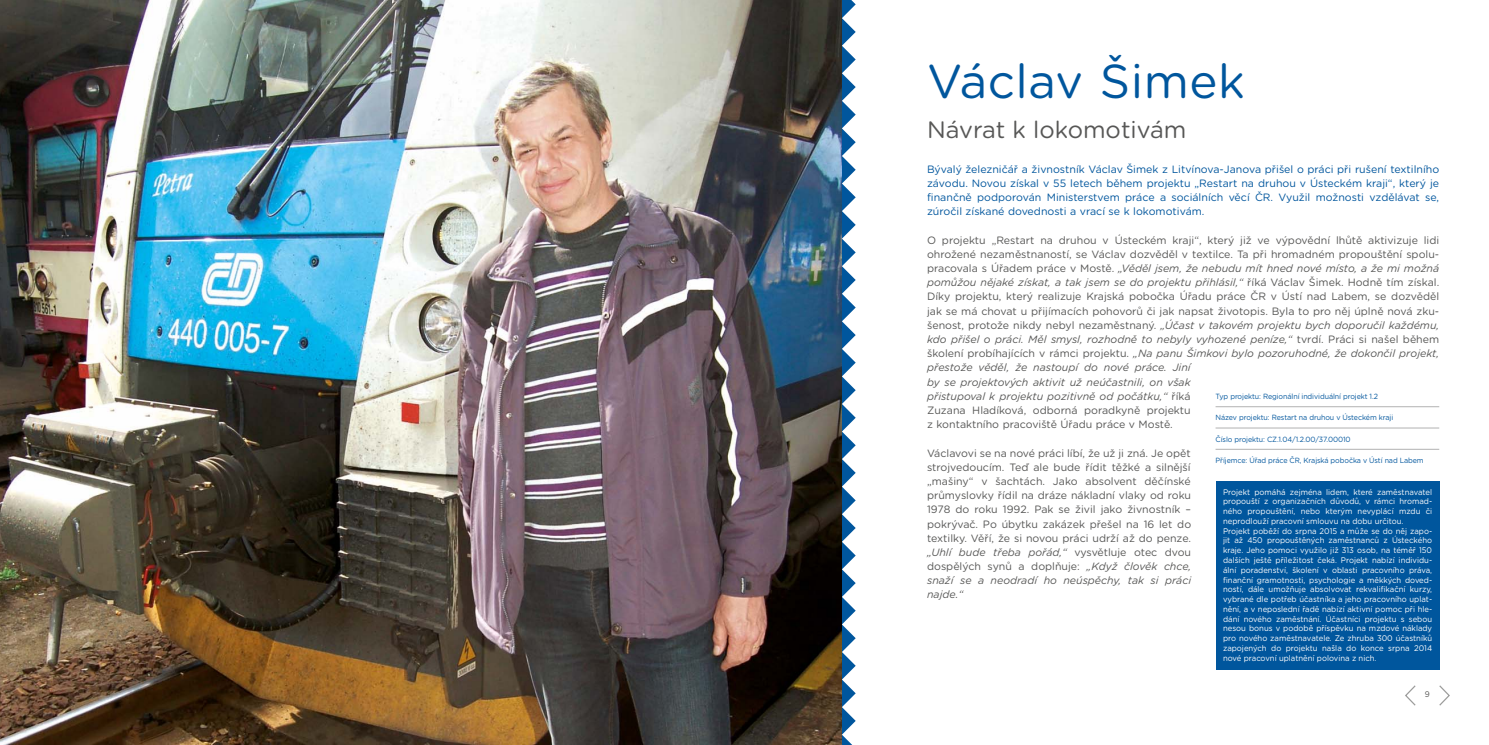
<style>
.page{position:relative;width:1489px;height:745px;background:#fff}
.page>*{position:absolute;margin:0;border:0;box-sizing:border-box;transform-origin:0 0}
.t1{font:47.5px "Gotham Rounded";letter-spacing:.01em;color:#00569d}
.t2{font:23.75px "Gotham Rounded";color:#575756}
.t3{font:10.62px/14.1px "Gotham Rounded";color:#575756}
.t4{font:10.62px/14.1px "Gotham Rounded";color:#00569d;text-align:justify}
.t5{font:8.12px/9.8px "Gotham Rounded";color:#fff;scale:.95 1}
.t6{font:8.12px "Gotham Rounded";color:#575756;scale:.95 1}
.t7{font:7.5px "Gotham Rounded";letter-spacing:-.01em;color:#00569d;scale:.95 1}
.s1{font-style:italic}
</style>
<div class="page">
<svg style="left:1439px;top:685px;width:11px;height:21px"></svg>
<svg style="left:1405px;top:685px;width:11px;height:21px"></svg>
<svg style="left:842px;top:0;width:13px;height:744px"></svg>
<img style="left:0;top:0;width:842px;height:744px">
<hr style="left:1215px;top:427px;width:223px;height:1px;background:#b2b2b2">
<hr style="left:1215px;top:448px;width:223px;height:1px;background:#b2b2b2">
<hr style="left:1215px;top:406px;width:223px;height:1px;background:#b2b2b2">
<div style="left:1215px;top:480px;width:223px;height:189px;background:#00569d"></div>
<h1 class="t1" style="left:927px;top:60px;width:319px">Václav Šimek</h1>
<h2 class="t2" style="left:927px;top:118px;width:261px">Návrat k lokomotivám</h2>
<p class="t4" style="left:927px;top:162px;width:513px">Bývalý železničář a živnostník Václav Šimek z Litvínova-Janova přišel o práci při rušení textilního závodu. Novou získal v 55 letech během projektu „Restart na druhou v Ústeckém kraji“, který je finančně podporován Ministerstvem práce a sociálních věcí ČR. Využil možnosti vzdělávat se, zúročil získané dovednosti a vrací se k lokomotivám.</p>
<p class="t3" style="left:927px;top:233px;width:513px">O projektu „Restart na druhou v Ústeckém kraji“, který již ve výpovědní lhůtě aktivizuje lidi ohrožené nezaměstnaností, se Václav dozvěděl v textilce. Ta při hromadném propouštění spolu&shy;pracovala s Úřadem práce v Mostě. <span class="s1">„Věděl jsem, že nebudu mít hned nové místo, a že mi možná pomůžou nějaké získat, a tak jsem se do projektu přihlásil,“</span> říká Václav Šimek. Hodně tím získal.<br>Díky projektu, který realizuje Krajská pobočka Úřadu práce ČR v Ústí nad Labem, se dozvěděl jak se má chovat u přijímacích pohovorů či jak napsat životopis. Byla to pro něj úplně nová zku&shy;šenost, protože nikdy nebyl nezaměstnaný. <span class="s1">„Účast v takovém projektu bych doporučil každému, kdo přišel o práci. Měl smysl, rozhodně to nebyly vyhozené peníze,“</span> tvrdí. Práci si našel během školení probíhajících v rámci projektu. <span class="s1">„Na panu Šimkovi bylo pozoruhodné, že dokončil projekt, přestože věděl, že nastoupí do nové práce. Jiní<br>by se projektových aktivit už neúčastnili, on však<br>přistupoval k projektu pozitivně od počátku,“</span> říká<br>Zuzana Hladíková, odborná poradkyně projektu<br>z kontaktního pracoviště Úřadu práce v Mostě.</p>
<p class="t3" style="left:927px;top:446px;width:265px;text-align:justify">Václavovi se na nové práci líbí, že už ji zná. Je opět strojvedoucím. Teď ale bude řídit těžké a silnější „mašiny“ v šachtách. Jako absolvent děčínské průmyslovky řídil na dráze nákladní vlaky od roku 1978 do roku 1992. Pak se živil jako živnostník – pokrývač. Po úbytku zakázek přešel na 16 let do textilky. Věří, že si novou práci udrží až do penze. <span class="s1">„Uhlí bude třeba pořád,“</span> vysvětluje otec dvou dospělých synů a doplňuje: <span class="s1">„Když člověk chce, snaží se a neodradí ho neúspěchy, tak si práci najde.“</span></p>
<p class="t7" style="left:1215px;top:393px;width:172px">Typ projektu: Regionální individuální projekt 1.2</p>
<p class="t7" style="left:1215px;top:414px;width:188px">Název projektu: Restart na druhou v Ústeckém kraji</p>
<p class="t7" style="left:1215px;top:435px;width:144px">Číslo projektu: CZ.1.04/1.2.00/37.00010</p>
<p class="t7" style="left:1215px;top:456px;width:221px">Příjemce: Úřad práce ČR, Krajská pobočka v Ústí nad Labem</p>
<p class="t5" style="left:1222px;top:487px;width:221px">Projekt pomáhá zejména lidem, které zaměstnavatel propouští z organizačních důvodů, v rámci hromad&shy;ného propouštění, nebo kterým nevyplácí mzdu či neprodlouží pracovní smlouvu na dobu určitou.<br>Projekt poběží do srpna 2015 a může se do něj zapo&shy;jit až 450 propouštěných zaměstnanců z Ústeckého kraje. Jeho pomoci využilo již 313 osob, na téměř 150 dalších ještě příležitost čeká. Projekt nabízí individu&shy;ální poradenství, školení v oblasti pracovního práva, finanční gramotnosti, psychologie a měkkých doved&shy;ností, dále umožňuje absolvovat rekvalifikační kurzy, vybrané dle potřeb účastníka a jeho pracovního uplat&shy;nění, a v neposlední řadě nabízí aktivní pomoc při hle&shy;dání nového zaměstnání. Účastníci projektu s sebou nesou bonus v podobě příspěvku na mzdové náklady pro nového zaměstnavatele. Ze zhruba 300 účastníků zapojených do projektu našla do konce srpna 2014 nové pracovní uplatnění polovina z nich.</p>
<p class="t6" style="left:1424px;top:690px;width:7px">9</p>
</div>
